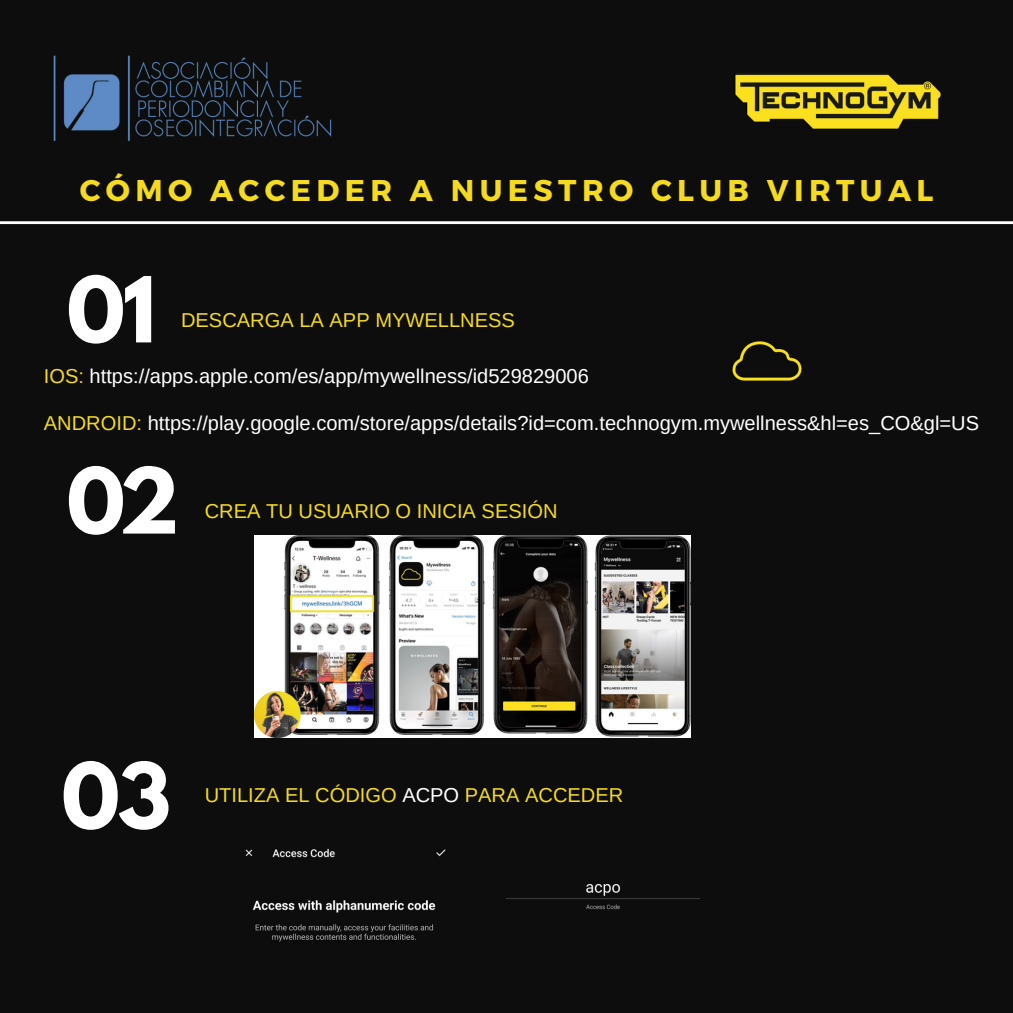
<style>
.page{position:relative;width:1013px;height:1013px;background:#fff}
.page>*{position:absolute;margin:0;border:0;box-sizing:border-box;transform-origin:0 0}
.t1{font:700 80.5px "League Spartan";color:#fff}
.t2{font:700 30px "Montserrat";letter-spacing:.18em;color:#f4db1f}
.t3{font:20.12px "Arimo";color:#fff}
.t4{font:20.12px "Arimo";color:#f4db1f}
.s1{color:#f4db1f}
.s2{color:#fff}
</style>
<div class="page">
<div style="left:0;top:0;width:1012px;height:1012px;background:#0d0d0d"></div>
<img style="left:53px;top:55px;width:279px;height:86px">
<img style="left:735px;top:73px;width:206px;height:56px">
<img style="left:730px;top:337px;width:73px;height:47px">
<img style="left:254px;top:535px;width:436px;height:202px">
<hr style="left:0;top:221px;width:1012px;height:3px;background:#fff">
<img style="left:506px;top:884px;width:194px;height:26px">
<img style="left:245px;top:848px;width:201px;height:94px">
<p class="t2" style="left:80px;top:170px;width:855px">CÓMO ACCEDER A NUESTRO CLUB VIRTUAL</p>
<p class="t1" style="left:67px;top:270px;width:91px">01</p>
<p class="t4" style="left:181px;top:309px;width:335px">DESCARGA LA APP MYWELLNESS</p>
<p class="t3" style="left:44px;top:365px;width:546px"><span class="s1">IOS:</span> https://apps.apple.com/es/app/mywellness/id529829006</p>
<p class="t3" style="left:44px;top:412px;width:936px"><span class="s1">ANDROID:</span> https://play.google.com/store/apps/details?id=com.technogym.mywellness&amp;hl=es_CO&amp;gl=US</p>
<p class="t1" style="left:67px;top:461px;width:114px">02</p>
<p class="t4" style="left:205px;top:500px;width:354px">CREA TU USUARIO O INICIA SESIÓN</p>
<p class="t1" style="left:61px;top:756px;width:111px">03</p>
<p class="t4" style="left:205px;top:783px;width:420px">UTILIZA EL CÓDIGO <span class="s2">ACPO</span> PARA ACCEDER</p>
</div>
